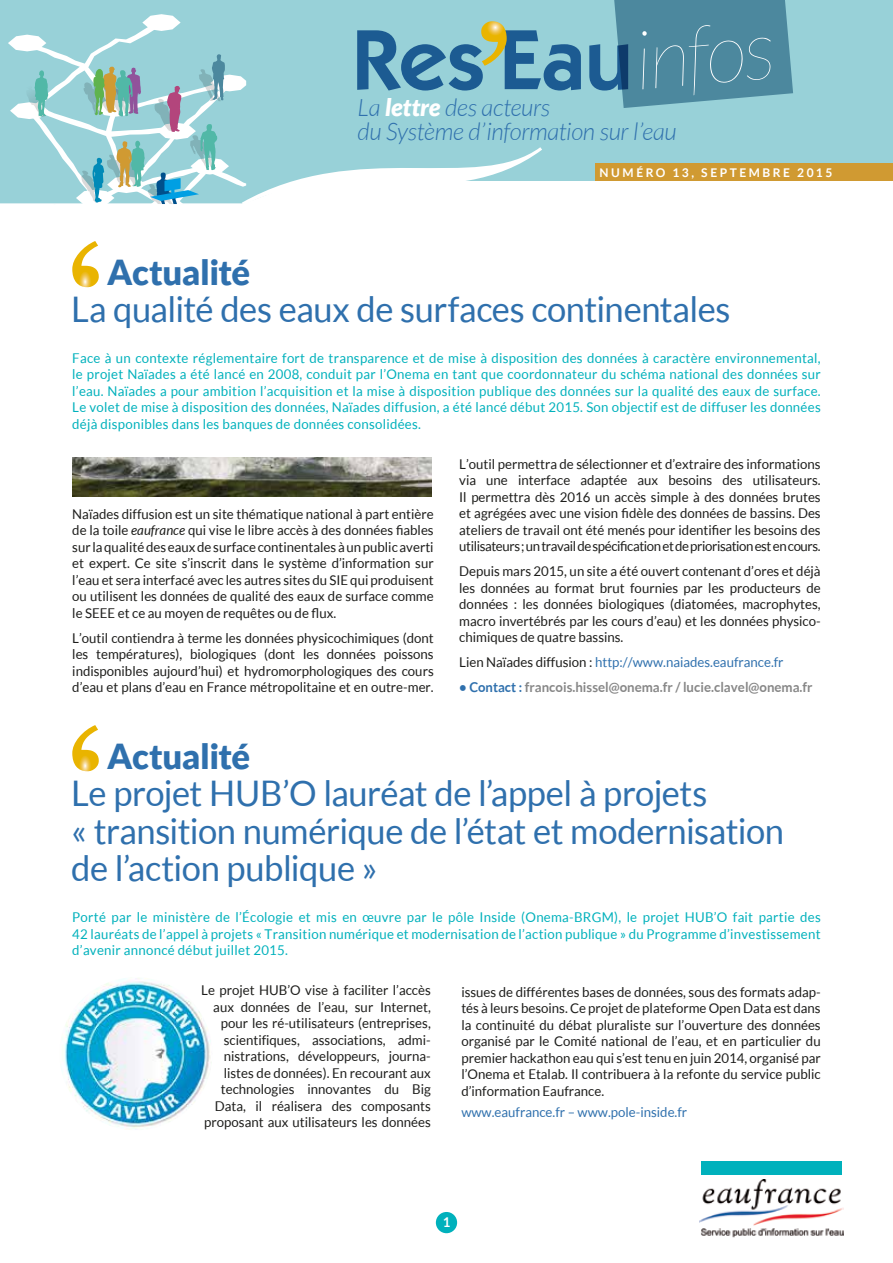
<style>
.page{position:relative;width:893px;height:1263px;background:#fff}
.page>*{position:absolute;margin:0;border:0;box-sizing:border-box;transform-origin:0 0}
.t1{font:italic 100 82.5px "Lato";color:#fff}
.t2{font:35.25px/37.5px "Lato";letter-spacing:-.015em;color:#2f70ad}
.t3{font:900 34.5px "Lato";letter-spacing:-.015em;color:#2f70ad}
.t4{font:italic 300 24px/24px "Lato";letter-spacing:-.01em;color:#2f70ad}
.t5{font:13.5px/16.5px "Lato";color:#1d1d1b;text-align:justify}
.t6{font:13.5px/16.5px "Lato";letter-spacing:.02em;color:#00b1bc;text-align:justify}
.t7{font:13.5px "Lato";color:#2f70ad}
.t8{font:700 13.5px "Lato";color:#878787}
.t9{font:700 13.5px "Lato";color:#fff}
.t10{font:700 12px "Lato";letter-spacing:.21em;color:#fff}
.s1{font-weight:900;color:#fff}
.s2{font-style:italic}
.s3{color:#1d1d1b}
.s4{color:#2f70ad}
</style>
<div class="page">
<div style="left:0;top:0;width:893px;height:180px;background:#98d1d8"></div>
<svg style="left:589px;top:0;width:204px;height:108px"></svg>
<div style="left:595px;top:163px;width:298px;height:17px;background:#d09a32"></div>
<svg style="left:72px;top:241px;width:27px;height:46px"></svg>
<svg style="left:72px;top:725px;width:27px;height:46px"></svg>
<svg style="left:0;top:14px;width:581px;height:190px"></svg>
<div style="left:701px;top:1161px;width:141px;height:13px;background:#00b1bc"></div>
<img style="left:699px;top:1180px;width:144px;height:57px">
<img style="left:72px;top:457px;width:360px;height:39px">
<img style="left:59px;top:977px;width:153px;height:153px;border-radius:77px">
<div style="left:436px;top:1212px;width:21px;height:21px;background:#00b1bc;border-radius:50%"></div>
<h3 class="t3" style="left:107px;top:252px;width:145px">Actualité</h3>
<h1 class="t1" style="left:630px;top:17px;width:142px;rotate:-5deg">infos</h1>
<h3 class="t4" style="left:357px;top:96px;width:321px">La <span class="s1">lettre</span> des acteurs<br>du Système d’information sur l’eau</h3>
<p class="t10" style="left:600px;top:166px;width:234px">Numéro 13, Septembre 2015</p>
<h2 class="t2" style="left:71px;top:290px;width:661px">La qualité des eaux de surfaces continentales</h2>
<p class="t6" style="left:72px;top:350px;width:750px">Face à un contexte réglementaire fort de transparence et de mise à disposition des données à caractère environnemental, le projet Naïades a été lancé en 2008, conduit par l’Onema en tant que coordonnateur du schéma national des données sur l’eau. Naïades a pour ambition l’acquisition et la mise à disposition publique des données sur la qualité des eaux de surface.<br>Le volet de mise à disposition des données, Naïades diffusion, a été lancé début 2015. Son objectif est de diffuser les données déjà disponibles dans les banques de données consolidées.</p>
<p class="t5" style="left:72px;top:505px;width:363px">Naïades diffusion est un site thématique national à part entière de la toile <span class="s2">eaufrance</span> qui vise le libre accès à des données fiables sur la qualité des eaux de surface continentales à un public averti et expert. Ce site s’inscrit dans le système d’information sur l’eau et sera interfacé avec les autres sites du SIE qui produisent ou utilisent les données de qualité des eaux de surface comme le SEEE et ce au moyen de requêtes ou de flux.</p>
<p class="t5" style="left:72px;top:629px;width:363px">L’outil contiendra à terme les données physicochimiques (dont les températures), biologiques (dont les données poissons indisponibles aujourd’hui) et hydromorphologiques des cours d’eau et plans d’eau en France métropolitaine et en outre-mer.</p>
<h3 class="t3" style="left:107px;top:736px;width:145px">Actualité</h3>
<p class="t5" style="left:459px;top:455px;width:363px">L’outil permettra de sélectionner et d’extraire des informations via une interface adaptée aux besoins des utilisateurs.<br>Il permettra dès 2016 un accès simple à des données brutes et agrégées avec une vision fidèle des données de bassins. Des ateliers de travail ont été menés pour identifier les besoins des utilisateurs; un travail de spécification et de priorisation est en cours.</p>
<p class="t5" style="left:459px;top:563px;width:363px">Depuis mars 2015, un site a été ouvert contenant d’ores et déjà les données au format brut fournies par les producteurs de données : les données biologiques (diatomées, macrophytes, macro invertébrés par les cours d’eau) et les données physico&shy;chimiques de quatre bassins.</p>
<p class="t7" style="left:459px;top:655px;width:326px"><span class="s3">Lien Naïades diffusion :</span> http://www.naiades.eaufrance.fr</p>
<p class="t8" style="left:459px;top:679px;width:355px"><span class="s4">• Contact :</span> francois.hissel@onema.fr / lucie.clavel@onema.fr</p>
<h2 class="t2" style="left:71px;top:774px;width:714px">Le projet HUB’O lauréat de l’appel à projets<br>« transition numérique de l’état et modernisation de l’action publique »</h2>
<p class="t6" style="left:72px;top:909px;width:750px">Porté par le ministère de l’Écologie et mis en œuvre par le pôle Inside (Onema-BRGM), le projet HUB’O fait partie des 42 lauréats de l’appel à projets « Transition numérique et modernisation de l’action publique » du Programme d’investissement d’avenir annoncé début juillet 2015.</p>
<p class="t5" style="left:201px;top:982px;width:231px;text-align:right">Le projet HUB’O vise à faciliter l’accès aux données de l’eau, sur Internet, pour les ré-utilisateurs (entreprises, scientifiques, associations, admi&shy;nistrations, développeurs, journa&shy;listes de données). En recourant aux technologies innovantes du Big Data, il réalisera des composants proposant aux utilisateurs les données</p>
<p class="t5" style="left:461px;top:983px;width:361px">issues de différentes bases de données, sous des formats adap&shy;tés à leurs besoins. Ce projet de plateforme Open Data est dans la continuité du débat pluraliste sur l’ouverture des données organisé par le Comité national de l’eau, et en particulier du premier hackathon eau qui s’est tenu en juin 2014, organisé par l’Onema et Etalab. Il contribuera à la refonte du service public d’information Eaufrance.</p>
<p class="t7" style="left:461px;top:1104px;width:227px">www.eaufrance.fr – www.pole-inside.fr</p>
<p class="t9" style="left:443px;top:1215px;width:9px">1</p>
</div>
